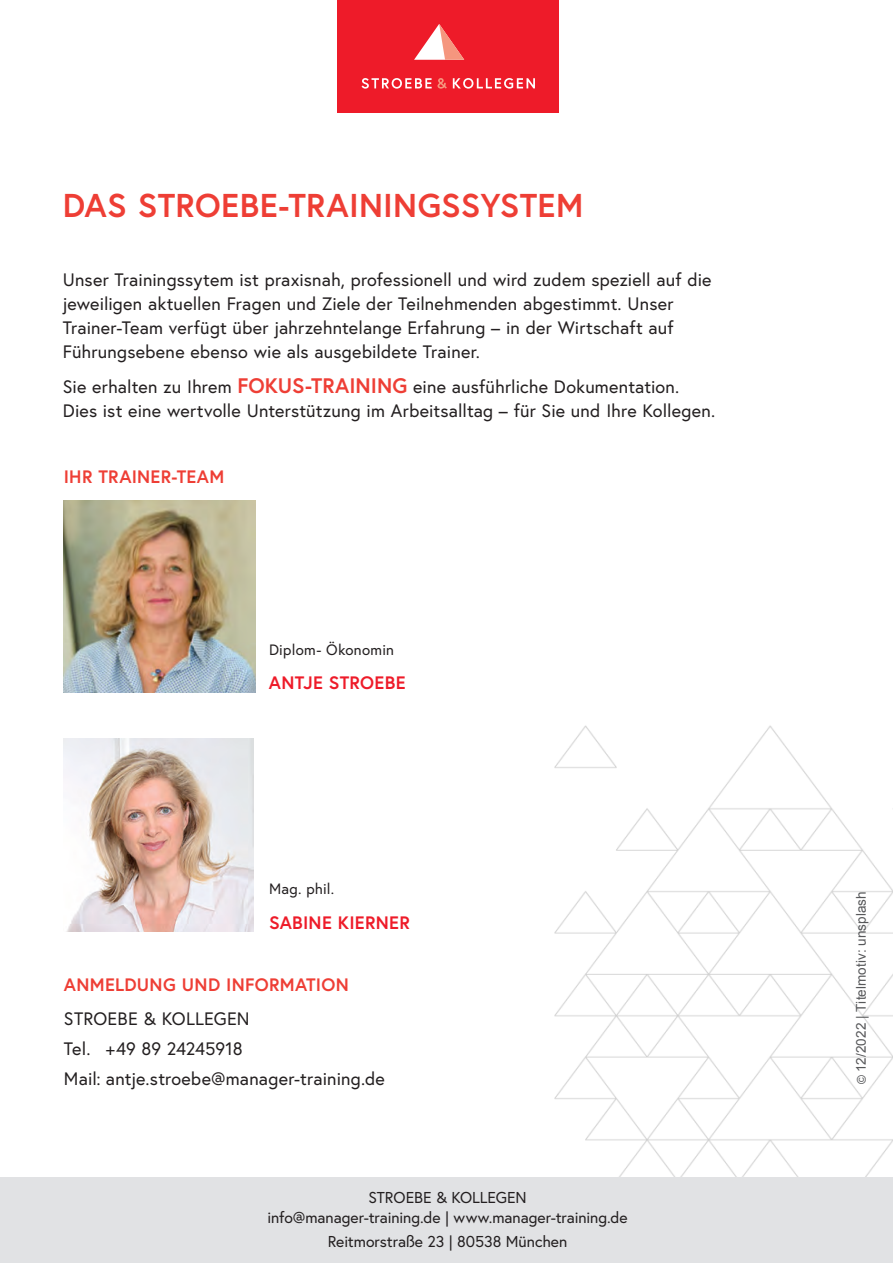
<style>
.page{position:relative;width:893px;height:1263px;background:#fff}
.page>*{position:absolute;margin:0;border:0;box-sizing:border-box;transform-origin:0 0}
.t1{font:700 33px "Europa";letter-spacing:.005em;color:#ee3e35}
.t2{font:18px/24px "Europa";letter-spacing:.01em;color:#231f20}
.t3{font:700 18px "Europa";letter-spacing:.015em;color:#ee3e35}
.t4{font:700 18px "Europa";letter-spacing:.015em;color:#ee1b29}
.t5{font:15.75px/19.5px "Europa";letter-spacing:-.005em;color:#231f20;text-align:center}
.t6{font:15px "Europa";letter-spacing:.02em;color:#231f20}
.t7{font:13.5px "Arial";letter-spacing:.005em;color:#57585a}
.s1{font-weight:700;font-size:21px;color:#ee3e35}
.s2{font-size:12px}
</style>
<div class="page">
<div style="left:0;top:1178px;width:893px;height:85px;background:#e1e2e4"></div>
<div style="left:338px;top:0;width:221px;height:112px;background:#ee1b29"></div>
<svg style="left:414px;top:24px;width:50px;height:36px"></svg>
<svg style="left:453px;top:78px;width:82px;height:11px"></svg>
<svg style="left:362px;top:78px;width:85px;height:11px"></svg>
<img style="left:554px;top:725px;width:339px;height:452px">
<img style="left:64px;top:501px;width:191px;height:191px">
<img style="left:64px;top:739px;width:189px;height:192px">
<h1 class="t1" style="left:63px;top:183px;width:522px">DAS STROEBE-TRAININGSSYSTEM</h1>
<p class="t2" style="left:63px;top:268px;width:650px">Unser Trainingssytem ist praxisnah, professionell und wird zudem speziell auf die jeweiligen aktuellen Fragen und Ziele der Teilnehmenden abgestimmt. Unser Trainer-Team verfügt über jahrzehntelange Erfahrung – in der Wirtschaft auf Führungsebene ebenso wie als ausgebildete Trainer.</p>
<p class="t2" style="left:63px;top:374px;width:654px">Sie erhalten zu Ihrem <span class="s1">FOKUS-TRAINING</span> eine ausführliche Dokumentation.<br>Dies ist eine wertvolle Unterstützung im Arbeitsalltag – für Sie und Ihre Kollegen.</p>
<p class="t3" style="left:64px;top:465px;width:162px">IHR TRAINER-TEAM</p>
<p class="t6" style="left:269px;top:640px;width:127px">Diplom- Ökonomin</p>
<p class="t4" style="left:269px;top:670px;width:138px">ANTJE STROEBE</p>
<p class="t6" style="left:269px;top:879px;width:67px">Mag. phil.</p>
<p class="t4" style="left:269px;top:910px;width:142px">SABINE KIERNER</p>
<p class="t3" style="left:64px;top:972px;width:286px">ANMELDUNG UND INFORMATION</p>
<p class="t2" style="left:64px;top:1004px;width:322px;line-height:30px">STROEBE &amp; KOLLEGEN<br>Tel. +49 89 24245918<br>Mail: antje.stroebe@manager-training.de</p>
<p class="t5" style="left:267px;top:1187px;width:362px">STROEBE &amp; KOLLEGEN<br>info@manager-training.de | www.manager-training.de</p>
<p class="t5" style="left:328px;top:1231px;width:241px">Reitmorstraße 23 | 80538 München</p>
<p class="t7" style="left:852px;top:1084px;width:195px;rotate:-90deg"><span class="s2">©</span> 12/2022 | Titelmotiv: unsplash</p>
</div>
